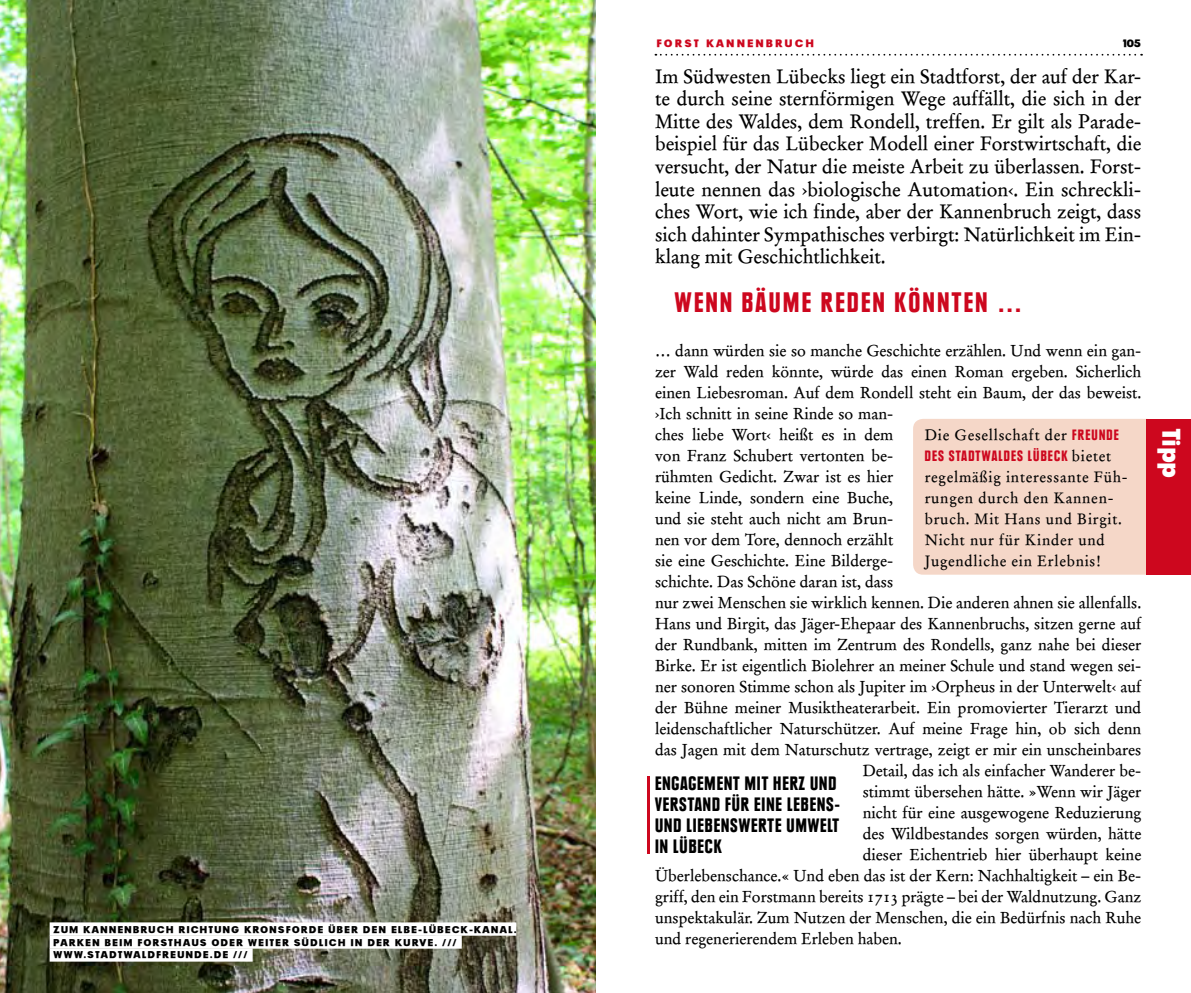
<style>
.page{position:relative;width:1191px;height:993px;background:#fff}
.page>*{position:absolute;margin:0;border:0;box-sizing:border-box;transform-origin:0 0}
.t1{font:900 condensed 28px "Plak";letter-spacing:.09em;color:#cd071e}
.t2{font:900 24.5px "Plak";color:#fff}
.t3{font:19.25px/22.6px "AGV Garamond Medival";color:#000;text-align:justify}
.t4{font:900 condensed 19.25px/21px "Plak";letter-spacing:.05em;color:#000}
.t5{font:15.75px "AGV Garamond Medival";color:#000}
.t6{font:14.88px/21px "AGV Garamond Medival";letter-spacing:.05em;color:#000}
.t7{font:900 10.5px "Plak";letter-spacing:.25em;color:#cd071e}
.t8{font:900 10.5px "Plak";color:#000}
.t9{font:900 9.62px/13px "Plak";letter-spacing:.16em;color:#000}
.s1{font-family:"Plak";font-weight:900;font-stretch:condensed;color:#cd071e}
</style>
<div class="page">
<svg style="left:655px;top:54px;width:487px;height:2px"></svg>
<hr style="left:647px;top:776px;width:3px;height:77px;background:#cd071e">
<div style="left:913px;top:419px;width:243px;height:155px;background:#f5d7c8;border-radius:10px"></div>
<div style="left:1146px;top:419px;width:45px;height:155px;background:#cd071e"></div>
<img style="left:0;top:0;width:595px;height:992px">
<div style="left:50px;top:922px;width:466px;height:13px;background:#fff"></div>
<div style="left:50px;top:935px;width:412px;height:13px;background:#fff"></div>
<div style="left:50px;top:947px;width:203px;height:14px;background:#fff"></div>
<p class="t9" style="left:53px;top:922px;width:464px">ZUM KANNENBRUCH RI CHTUNG KRONSFORDE ÜBER DEN ELBE-LÜ BECK-KANAL.<br>PARKEN BEIM FORSTHAUS ODER WEITER SÜDLICH IN DER KURVE. ///<br>WWW.STADTWALDFREUNDE.DE ///</p>
<p class="t7" style="left:657px;top:37px;width:158px">FORST KANNENBRUCH</p>
<p class="t8" style="left:1123px;top:37px;width:19px">105</p>
<p class="t3" style="left:655px;top:65px;width:488px">Im Südwesten Lübecks liegt ein Stadtforst, der auf der Kar&shy;te durch seine sternförmigen Wege auffällt, die sich in der Mitte des Waldes, dem Rondell, treffen. Er gilt als Parade&shy;beispiel für das Lübecker Modell einer Forstwirtschaft, die versucht, der Natur die meiste Arbeit zu überlassen. Forst&shy;leute nennen das ›biologische Automation‹. Ein schreckli&shy;ches Wort, wie ich finde, aber der Kannenbruch zeigt, dass sich dahinter Sympathisches verbirgt: Natürlichkeit im Ein&shy;klang mit Geschichtlichkeit.</p>
<p class="t1" style="left:675px;top:285px;width:349px">WENN BÄUME REDEN KÖNNTEN …</p>
<p class="t5" style="left:655px;top:341px;width:488px">… dann würden sie so manche Geschichte erzählen. Und wenn ein gan-</p>
<p class="t5" style="left:655px;top:362px;width:488px">zer Wald reden könnte, würde das einen Roman ergeben. Sicherlich</p>
<p class="t5" style="left:655px;top:383px;width:486px">einen Liebesroman. Auf dem Rondell steht ein Baum, der das beweist.</p>
<p class="t5" style="left:655px;top:404px;width:240px">›Ich schnitt in seine Rinde so man-</p>
<p class="t5" style="left:655px;top:425px;width:240px">ches liebe Wort‹ heißt es in dem</p>
<p class="t5" style="left:655px;top:446px;width:240px">von Franz Schubert vertonten be-</p>
<p class="t5" style="left:655px;top:467px;width:240px">rühmten Gedicht. Zwar ist es hier</p>
<p class="t5" style="left:655px;top:488px;width:240px">keine Linde, sondern eine Buche,</p>
<p class="t5" style="left:655px;top:508px;width:240px">und sie steht auch nicht am Brun-</p>
<p class="t5" style="left:655px;top:529px;width:240px">nen vor dem Tore, dennoch erzählt</p>
<p class="t5" style="left:655px;top:550px;width:240px">sie eine Geschichte. Eine Bilderge-</p>
<p class="t5" style="left:655px;top:571px;width:240px">schichte. Das Schöne daran ist, dass</p>
<p class="t5" style="left:655px;top:592px;width:486px">nur zwei Menschen sie wirklich kennen. Die anderen ahnen sie allenfalls.</p>
<p class="t5" style="left:655px;top:613px;width:488px">Hans und Birgit, das Jäger-Ehepaar des Kannenbruchs, sitzen gerne auf</p>
<p class="t5" style="left:655px;top:634px;width:488px">der Rundbank, mitten im Zentrum des Rondells, ganz nahe bei dieser</p>
<p class="t5" style="left:655px;top:655px;width:488px">Birke. Er ist eigentlich Biolehrer an meiner Schule und stand wegen sei-</p>
<p class="t5" style="left:655px;top:676px;width:488px">ner sonoren Stimme schon als Jupiter im ›Orpheus in der Unterwelt‹ auf</p>
<p class="t5" style="left:655px;top:697px;width:488px">der Bühne meiner Musiktheaterarbeit. Ein promovierter Tierarzt und</p>
<p class="t5" style="left:655px;top:718px;width:488px">leidenschaftlicher Naturschützer. Auf meine Frage hin, ob sich denn</p>
<p class="t5" style="left:655px;top:739px;width:488px">das Jagen mit dem Naturschutz vertrage, zeigt er mir ein unscheinbares</p>
<p class="t5" style="left:862px;top:760px;width:280px">Detail, das ich als einfacher Wanderer be-</p>
<p class="t5" style="left:862px;top:781px;width:280px">stimmt übersehen hätte. »Wenn wir Jäger</p>
<p class="t5" style="left:862px;top:802px;width:280px">nicht für eine ausgewogene Reduzierung</p>
<p class="t5" style="left:862px;top:823px;width:280px">des Wildbestandes sorgen würden, hätte</p>
<p class="t5" style="left:862px;top:844px;width:280px">dieser Eichentrieb hier überhaupt keine</p>
<p class="t5" style="left:655px;top:865px;width:488px">Überlebenschance.« Und eben das ist der Kern: Nachhaltigkeit – ein Be-</p>
<p class="t5" style="left:655px;top:886px;width:488px">griff, den ein Forstmann bereits 1713 prägte – bei der Waldnutzung. Ganz</p>
<p class="t5" style="left:655px;top:907px;width:488px">unspektakulär. Zum Nutzen der Menschen, die ein Bedürfnis nach Ruhe</p>
<p class="t5" style="left:655px;top:928px;width:246px">und regenerierendem Erleben haben.</p>
<p class="t6" style="left:924px;top:424px;width:204px">Die Gesellschaft der <span class="s1">FREUNDE<br>DES STADTWALDES LÜBECK</span> bietet regelmäßig interessante Füh&shy;rungen durch den Kannen&shy;bruch. Mit Hans und Birgit.<br>Nicht nur für Kinder und<br>Jugendliche ein Erlebnis!</p>
<p class="t2" style="left:1186px;top:428px;width:51px;rotate:90deg">TIPP</p>
<p class="t4" style="left:655px;top:772px;width:186px">ENGAGEMENT MIT HERZ UND<br>VERSTAND FÜR EINE LEBENS-<br>UND LIEBENSWERTE UMWELT<br>IN LÜBECK</p>
</div>
